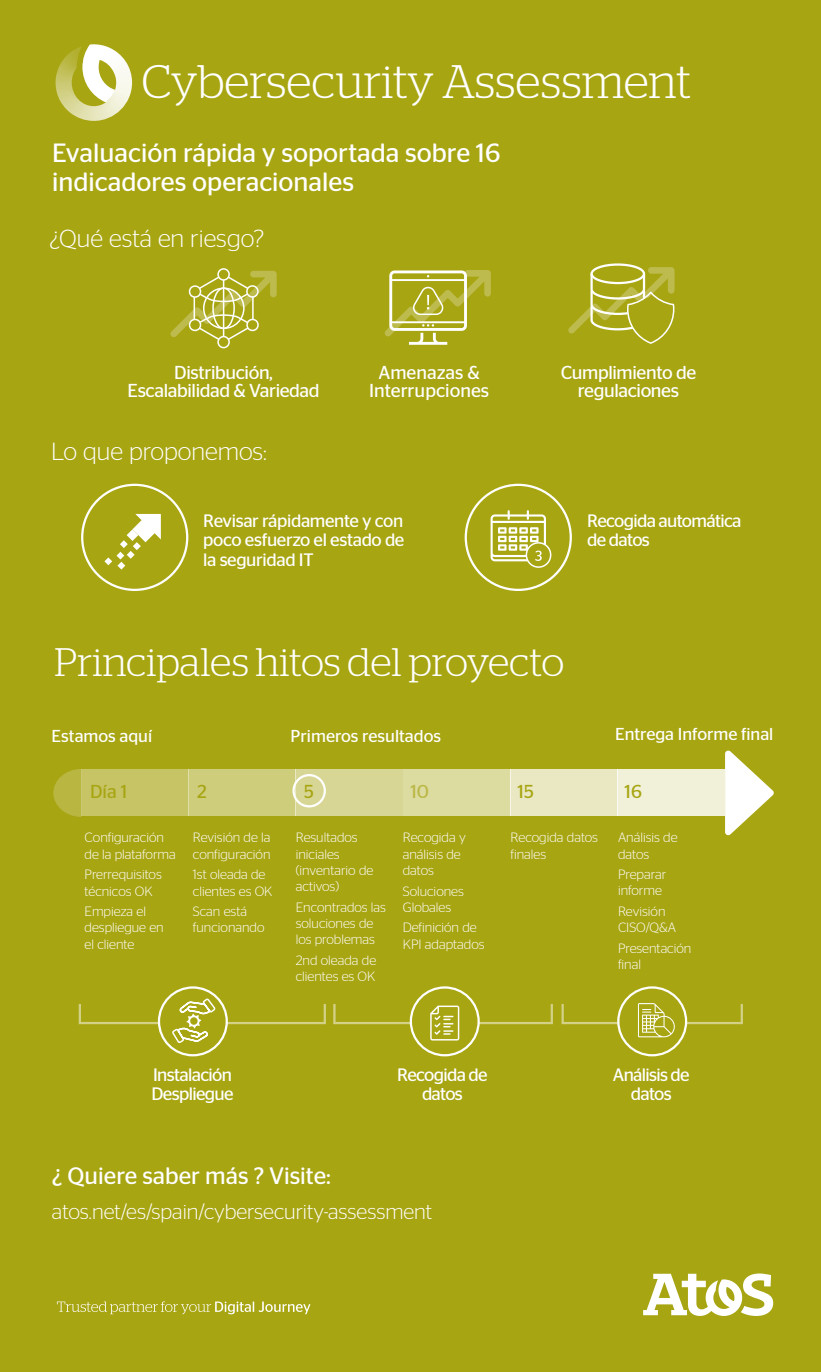
<style>
.page{position:relative;width:821px;height:1372px;background:#a8a513}
.page>*{position:absolute;margin:0;border:0;box-sizing:border-box;transform-origin:0 0}
.t1{font:300 46.95px "Stag";color:#fff}
.t2{font:300 39.75px "Stag";letter-spacing:-.005em;color:#fff}
.t3{font:26.4px/28.5px "Stag Sans";color:#fff}
.t4{font:300 24.75px "Stag Sans";color:#fff}
.t5{font:23.77px "Stag Sans";color:#fff}
.t6{font:300 21.08px "Stag Sans";color:#fff}
.t7{font:18.75px/18.8px "Stag Sans";letter-spacing:-.02em;color:#fff;text-align:center}
.t8{font:18.75px/18.8px "Stag Sans";color:#fff;text-align:center}
.t9{font:18.75px "Stag Sans";color:#a8a513}
.t10{font:18px/19.5px "Stag Sans";letter-spacing:-.035em;color:#fff}
.t11{font:17.25px "Stag Sans";color:#fff}
.t12{font:300 13.5px/16.2px "Stag Sans";color:#fff}
</style>
<div class="page">
<svg style="left:643px;top:1273px;width:130px;height:43px"></svg>
<svg style="left:57px;top:1301px;width:253px;height:13px"></svg>
<svg style="left:56px;top:44px;width:76px;height:77px"></svg>
<div style="left:81px;top:484px;width:107px;height:107px;border:2px solid #fff;border-radius:50%"></div>
<div style="left:465px;top:484px;width:107px;height:107px;border:2px solid #fff;border-radius:50%"></div>
<svg style="left:385px;top:270px;width:106px;height:75px"></svg>
<svg style="left:568px;top:263px;width:107px;height:81px"></svg>
<div style="left:217px;top:268px;width:13px;height:13px;border:2px solid #fff;border-radius:50%"></div>
<div style="left:217px;top:336px;width:13px;height:12px;border:2px solid #fff;border-radius:50%"></div>
<svg style="left:171px;top:271px;width:106px;height:70px"></svg>
<svg style="left:104px;top:514px;width:57px;height:55px"></svg>
<svg style="left:526px;top:543px;width:25px;height:24px"></svg>
<div style="left:526px;top:542px;width:25px;height:26px;border:2px solid #fff;border-radius:50%"></div>
<svg style="left:491px;top:510px;width:55px;height:51px"></svg>
<div style="left:81px;top:769px;width:108px;height:47px;background:#c6c465"></div>
<div style="left:189px;top:769px;width:107px;height:47px;background:#cecd7c"></div>
<div style="left:296px;top:769px;width:107px;height:47px;background:#d7d694"></div>
<div style="left:403px;top:769px;width:108px;height:47px;background:#dcdba0"></div>
<div style="left:511px;top:769px;width:107px;height:47px;background:#e9e8c3"></div>
<div style="left:618px;top:769px;width:107px;height:47px;background:#f1f1da"></div>
<svg style="left:54px;top:769px;width:27px;height:47px"></svg>
<svg style="left:725px;top:750px;width:49px;height:86px"></svg>
<div style="left:292px;top:774px;width:34px;height:33px;border:2px solid #fff;border-radius:50%"></div>
<svg style="left:159px;top:987px;width:68px;height:68px"></svg>
<div style="left:158px;top:986px;width:70px;height:70px;border:2px solid #fff;border-radius:50%"></div>
<svg style="left:411px;top:987px;width:68px;height:68px"></svg>
<div style="left:410px;top:986px;width:70px;height:70px;border:2px solid #fff;border-radius:50%"></div>
<svg style="left:618px;top:987px;width:68px;height:68px"></svg>
<div style="left:617px;top:986px;width:70px;height:70px;border:2px solid #fff;border-radius:50%"></div>
<svg style="left:79px;top:997px;width:247px;height:47px"></svg>
<svg style="left:333px;top:1004px;width:220px;height:36px"></svg>
<svg style="left:562px;top:1003px;width:181px;height:34px"></svg>
<h1 class="t1" style="left:141px;top:55px;width:551px">Cybersecurity Assessment</h1>
<h3 class="t3" style="left:52px;top:138px;width:450px">Evaluación rápida y soportada sobre 16 indicadores operacionales</h3>
<h3 class="t4" style="left:49px;top:225px;width:216px">¿Qué está en riesgo?</h3>
<h3 class="t7" style="left:128px;top:363px;width:194px">Distribución,<br>Escalabilidad &amp; Variedad</h3>
<h3 class="t7" style="left:561px;top:363px;width:137px">Cumplimiento de regulaciones</h3>
<h3 class="t8" style="left:369px;top:363px;width:122px">Amenazas &amp;<br>Interrupciones</h3>
<h3 class="t4" style="left:51px;top:438px;width:217px">Lo que proponemos:</h3>
<h3 class="t10" style="left:203px;top:510px;width:203px;text-align:justify">Revisar rápidamente y con poco esfuerzo el estado de la seguridad IT</h3>
<h3 class="t10" style="left:587px;top:510px;width:156px">Recogida automática de datos</h3>
<h2 class="t2" style="left:55px;top:639px;width:511px">Principales hitos del proyecto</h2>
<p class="t11" style="left:52px;top:726px;width:102px">Estamos aquí</p>
<p class="t11" style="left:291px;top:726px;width:152px">Primeros resultados</p>
<p class="t11" style="left:615px;top:724px;width:160px">Entrega Informe final</p>
<h3 class="t9" style="left:90px;top:780px;width:39px">Día 1</h3>
<h3 class="t9" style="left:197px;top:780px;width:11px">2</h3>
<h3 class="t9" style="left:304px;top:780px;width:11px">5</h3>
<h3 class="t9" style="left:410px;top:780px;width:20px">10</h3>
<h3 class="t9" style="left:518px;top:780px;width:18px">15</h3>
<h3 class="t9" style="left:625px;top:780px;width:19px">16</h3>
<p class="t12" style="left:85px;top:829px;width:93px">Configuración de la plataforma</p>
<p class="t12" style="left:85px;top:866px;width:79px">Prerrequisitos técnicos OK</p>
<p class="t12" style="left:85px;top:903px;width:81px">Empieza el despliegue en el cliente</p>
<p class="t12" style="left:511px;top:829px;width:89px">Recogida datos finales</p>
<p class="t12" style="left:618px;top:829px;width:61px">Análisis de datos</p>
<p class="t12" style="left:618px;top:866px;width:50px">Preparar informe</p>
<p class="t12" style="left:618px;top:903px;width:60px">Revisión<br>CISO/Q&amp;A</p>
<p class="t12" style="left:618px;top:940px;width:75px">Presentación final</p>
<p class="t12" style="left:403px;top:829px;width:65px">Recogida y análisis de datos</p>
<p class="t12" style="left:403px;top:882px;width:63px">Soluciones<br>Globales</p>
<p class="t12" style="left:403px;top:919px;width:83px">Definición de<br>KPI adaptados</p>
<p class="t12" style="left:296px;top:829px;width:79px">Resultados iniciales (inventario de activos)</p>
<p class="t12" style="left:296px;top:898px;width:92px">Encontrados las soluciones de los problemas</p>
<p class="t12" style="left:296px;top:952px;width:82px">2nd oleada de clientes es OK</p>
<p class="t12" style="left:193px;top:829px;width:79px">Revisión de la configuración</p>
<p class="t12" style="left:193px;top:866px;width:81px">1st oleada de clientes es OK</p>
<p class="t12" style="left:193px;top:903px;width:73px">Scan está funcionando</p>
<h3 class="t10" style="left:152px;top:1064px;width:84px">Instalación<br>Despliegue</h3>
<h3 class="t10" style="left:397px;top:1064px;width:92px;text-align:center">Recogida de datos</h3>
<h3 class="t10" style="left:613px;top:1064px;width:78px;text-align:center">Análisis de datos</h3>
<h3 class="t5" style="left:52px;top:1162px;width:281px">¿ Quiere saber más ? Visite:</h3>
<h3 class="t6" style="left:52px;top:1200px;width:382px">atos.net/es/spain/cybersecurity-assessment</h3>
</div>
